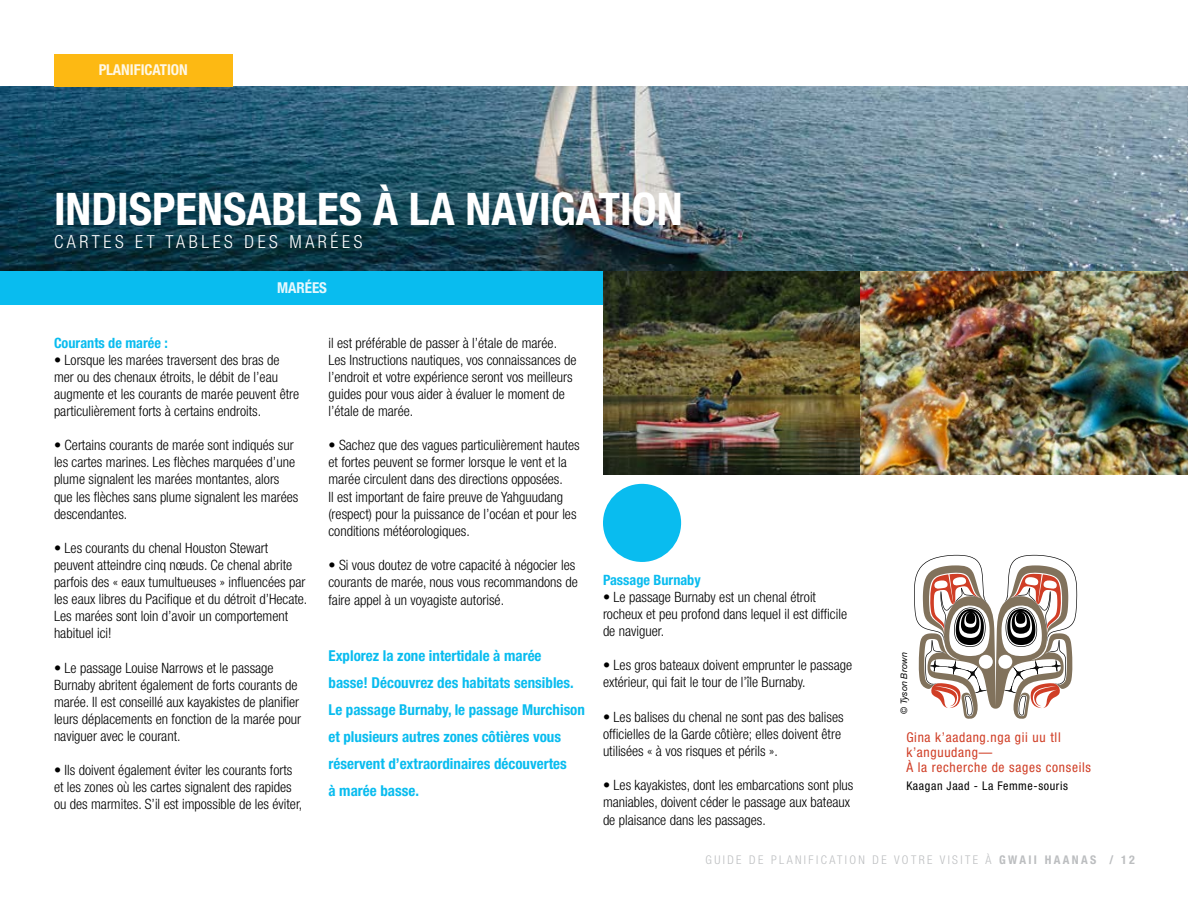
<style>
.page{position:relative;width:1188px;height:918px;background:#fff}
.page>*{position:absolute;margin:0;border:0;box-sizing:border-box;transform-origin:0 0}
.t1{font:700 condensed 45px "Helvetica Neue LT Std";color:#fff}
.t2{font:300 condensed 18px "Helvetica Neue LT Std";letter-spacing:.2em;color:#fff}
.t3{font:700 condensed 15px/27px "Helvetica Neue LT Std";color:#09bcef}
.t4{font:700 condensed 15px "Helvetica Neue LT Std";color:#fff}
.t5{font:300 condensed 14.25px/17.1px "Helvetica Neue LT Std";color:#000}
.t6{font:700 condensed 14.25px "Helvetica Neue LT Std";color:#09bcef}
.t7{font:condensed 13.5px/15px "Helvetica Neue LT Std";letter-spacing:.05em;color:#d03e26}
.t8{font:300 condensed 12px "Helvetica Neue LT Std";letter-spacing:.2em;color:#bcbec0}
.t9{font:condensed 12px "Helvetica Neue LT Std";letter-spacing:.05em;color:#000}
.t10{font:italic 9px "Helvetica Neue LT Std";color:#000}
.s1{font-weight:700}
</style>
<div class="page">
<img style="left:0;top:86px;width:1188px;height:185px">
<div style="left:0;top:271px;width:604px;height:34px;background:#09bcef"></div>
<div style="left:603px;top:483px;width:78px;height:79px;background:#09bcef;border-radius:50%"></div>
<svg style="left:628px;top:498px;width:54px;height:64px"></svg>
<img style="left:603px;top:271px;width:585px;height:203px">
<div style="left:54px;top:54px;width:178px;height:32px;background:#fdb913"></div>
<svg style="left:914px;top:555px;width:163px;height:164px"></svg>
<p class="t4" style="left:98px;top:60px;width:91px">PLANIFICATION</p>
<h1 class="t1" style="left:54px;top:182px;width:630px">INDISPENSABLES À LA NAVIGATION</h1>
<p class="t2" style="left:54px;top:231px;width:310px">CARTES ET TABLES DES MARÉES</p>
<p class="t4" style="left:277px;top:279px;width:51px">MARÉES</p>
<p class="t6" style="left:54px;top:334px;width:115px">Courants de marée :</p>
<p class="t5" style="left:54px;top:351px;width:247px">• Lorsque les marées traversent des bras de mer ou des chenaux étroits, le débit de l’eau augmente et les courants de marée peuvent être particulièrement forts à certains endroits.</p>
<p class="t5" style="left:54px;top:437px;width:246px">• Certains courants de marée sont indiqués sur les cartes marines. Les flèches marquées d’une plume signalent les marées montantes, alors que les flèches sans plume signalent les marées descendantes.</p>
<p class="t5" style="left:54px;top:539px;width:255px">• Les courants du chenal Houston Stewart peuvent atteindre cinq nœuds. Ce chenal abrite parfois des « eaux tumultueuses » influencées par les eaux libres du Pacifique et du détroit d’Hecate.<br>Les marées sont loin d’avoir un comportement habituel ici!</p>
<p class="t5" style="left:54px;top:659px;width:249px">• Le passage Louise Narrows et le passage Burnaby abritent également de forts courants de marée. Il est conseillé aux kayakistes de planifier leurs déplacements en fonction de la marée pour naviguer avec le courant.</p>
<p class="t5" style="left:54px;top:761px;width:250px">• Ils doivent également éviter les courants forts et les zones où les cartes signalent des rapides ou des marmites. S’il est impossible de les éviter,</p>
<p class="t5" style="left:328px;top:334px;width:250px">il est préférable de passer à l’étale de marée.<br>Les Instructions nautiques, vos connaissances de l’endroit et votre expérience seront vos meilleurs guides pour vous aider à évaluer le moment de l’étale de marée.</p>
<p class="t5" style="left:328px;top:437px;width:253px">• Sachez que des vagues particulièrement hautes et fortes peuvent se former lorsque le vent et la marée circulent dans des directions opposées.<br>Il est important de faire preuve de Yahguudang (respect) pour la puissance de l’océan et pour les conditions météorologiques.</p>
<p class="t5" style="left:328px;top:556px;width:251px;line-height:17.5px">• Si vous doutez de votre capacité à négocier les courants de marée, nous vous recommandons de faire appel à un voyagiste autorisé.</p>
<p class="t3" style="left:328px;top:642px;width:258px">Explorez la zone intertidale à marée<br>basse! Découvrez des habitats sensibles.<br>Le passage Burnaby, le passage Murchison et plusieurs autres zones côtières vous réservent d’extraordinaires découvertes<br>à marée basse.</p>
<p class="t6" style="left:603px;top:571px;width:99px">Passage Burnaby</p>
<p class="t5" style="left:603px;top:588px;width:246px">• Le passage Burnaby est un chenal étroit rocheux et peu profond dans lequel il est difficile de naviguer.</p>
<p class="t5" style="left:603px;top:657px;width:251px">• Les gros bateaux doivent emprunter le passage extérieur, qui fait le tour de l’île Burnaby.</p>
<p class="t5" style="left:603px;top:708px;width:242px">• Les balises du chenal ne sont pas des balises officielles de la Garde côtière; elles doivent être utilisées « à vos risques et périls ».</p>
<p class="t5" style="left:603px;top:776px;width:252px;line-height:17.5px">• Les kayakistes, dont les embarcations sont plus maniables, doivent céder le passage aux bateaux de plaisance dans les passages.</p>
<p class="t10" style="left:898px;top:714px;width:63px;rotate:-90deg">© Tyson Brown</p>
<p class="t7" style="left:906px;top:730px;width:186px">Gina k’aadang.nga gii uu tll k’anguudang—<br>À la recherche de sages conseils</p>
<p class="t9" style="left:906px;top:779px;width:163px">Kaagan Jaad - La Femme-souris</p>
<p class="t8" style="left:706px;top:853px;width:431px">GUIDE DE PLANIFICATION DE VOTRE VISITE À <span class="s1">GWAII HAANAS / 12</span></p>
</div>
